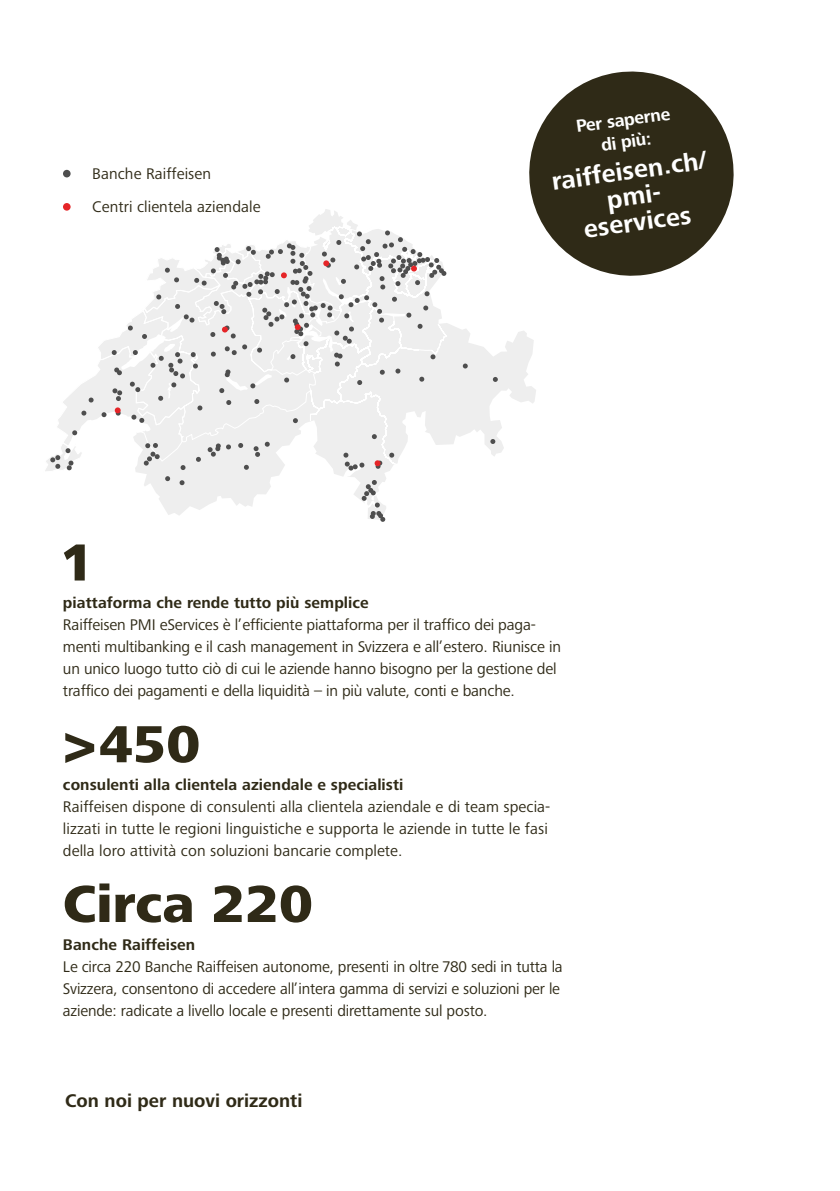
<style>
.page{position:relative;width:840px;height:1191px;background:#fff}
.page>*{position:absolute;margin:0;border:0;box-sizing:border-box;transform-origin:0 0}
.t1{font:800 54px "Frutiger Next LTW1 G";letter-spacing:.005em;color:#2f2a17}
.t2{font:700 26px/26px "Frutiger Next LTW1 G";color:#fff;text-align:center}
.t3{font:700 19px "Frutiger Next LTW1 G";color:#2f2a17}
.t4{font:700 18px/22px "Frutiger Next LTW1 G";color:#fff;text-align:center}
.t5{font:16px/22px "Frutiger Next LTW1 G";letter-spacing:-.01em;color:#2f2a17}
.t6{font:700 16px "Frutiger Next LTW1 G";letter-spacing:.005em;color:#2f2a17}
</style>
<div class="page">
<svg style="left:529px;top:71px;width:205px;height:205px;fill:#2f2a17"></svg>
<div style="left:63px;top:170px;width:8px;height:7px;background:#4e4e4e;border-radius:50%"></div>
<div style="left:63px;top:203px;width:8px;height:8px;background:#e52528;border-radius:50%"></div>
<svg style="left:452px;top:209px;width:84px;height:247px"></svg>
<svg style="left:462px;top:363px;width:5px;height:5px"></svg>
<svg style="left:492px;top:377px;width:5px;height:5px"></svg>
<svg style="left:490px;top:439px;width:5px;height:5px"></svg>
<svg style="left:50px;top:206px;width:402px;height:316px"></svg>
<p class="t5" style="left:92px;top:158px;width:170px;line-height:32.6px">Banche Raiffeisen<br>Centri clientela aziendale</p>
<p class="t4" style="left:574px;top:116px;width:96px;rotate:-8deg">Per saperne di più:</p>
<h2 class="t2" style="left:550px;top:169px;width:158px;rotate:-8deg">raiffeisen.ch/ pmi&shy;eservices</h2>
<h1 class="t1" style="left:63px;top:531px;width:28px">1</h1>
<p class="t6" style="left:63px;top:594px;width:307px">piattaforma che rende tutto più semplice</p>
<p class="t5" style="left:63px;top:614px;width:499px">Raiffeisen PMI eServices è l’efficiente piattaforma per il traffico dei paga&shy;menti multibanking e il cash management in Svizzera e all’estero. Riunisce in un unico luogo tutto ciò di cui le aziende hanno bisogno per la gestione del traffico dei pagamenti e della liquidità – in più valute, conti e banche.</p>
<h1 class="t1" style="left:63px;top:713px;width:138px">&gt;450</h1>
<p class="t6" style="left:63px;top:775px;width:342px">consulenti alla clientela aziendale e specialisti</p>
<p class="t5" style="left:63px;top:796px;width:488px">Raiffeisen dispone di consulenti alla clientela aziendale e di team specia&shy;lizzati in tutte le regioni linguistiche e supporta le aziende in tutte le fasi della loro attività con soluzioni bancarie complete.</p>
<h1 class="t1" style="left:63px;top:873px;width:251px">Circa 220</h1>
<p class="t6" style="left:63px;top:935px;width:134px">Banche Raiffeisen</p>
<p class="t5" style="left:63px;top:955px;width:501px">Le circa 220 Banche Raiffeisen autonome, presenti in oltre 780 sedi in tutta la<br>Svizzera, consentono di accedere all’intera gamma di servizi e soluzioni per le aziende: radicate a livello locale e presenti direttamente sul posto.</p>
<p class="t3" style="left:65px;top:1089px;width:239px">Con noi per nuovi orizzonti</p>
</div>
